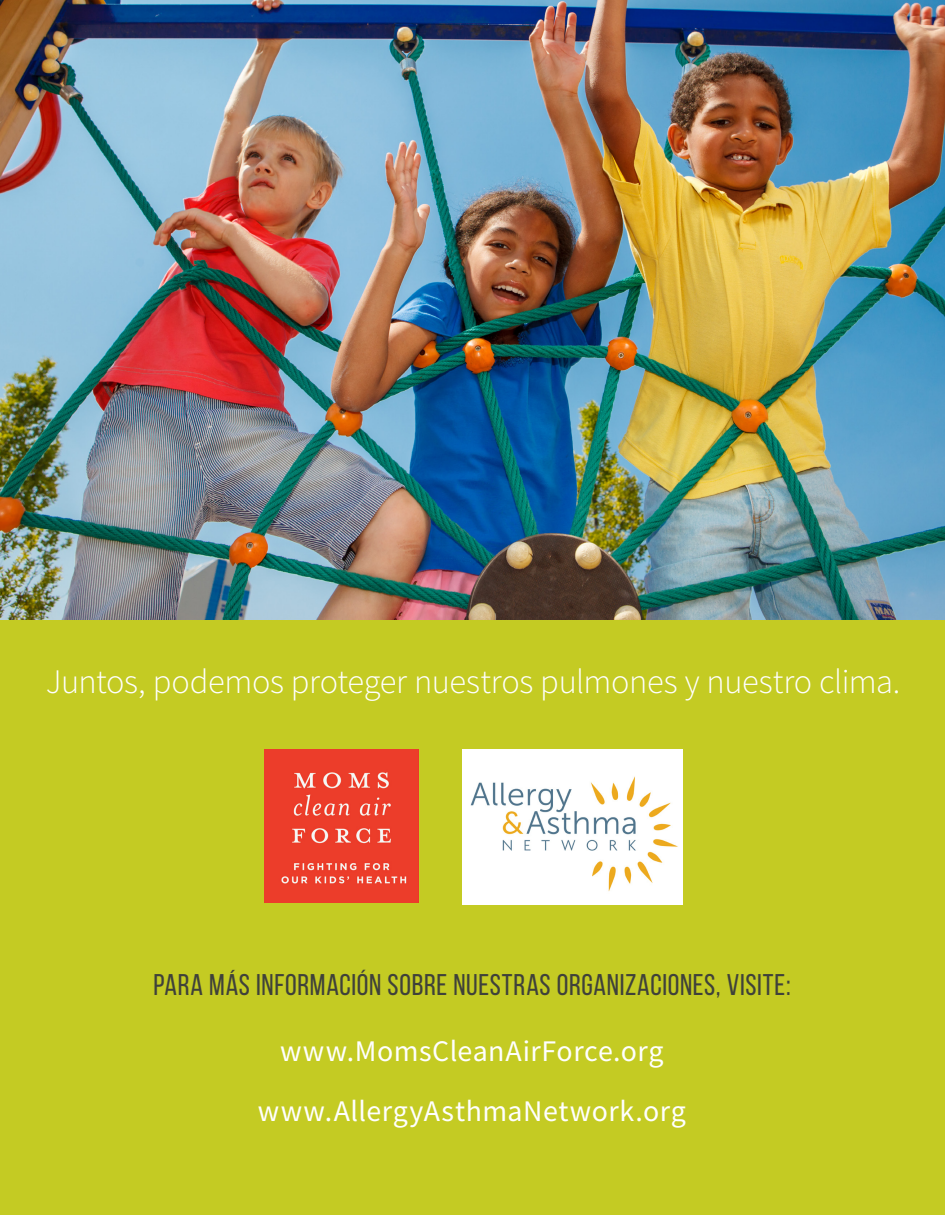
<style>
.page{position:relative;width:945px;height:1215px;background:#fff}
.page>*{position:absolute;margin:0;border:0;box-sizing:border-box;transform-origin:0 0}
.CONTENTS{font:300 34.35px "Source Sans Pro";letter-spacing:-.01em;color:#fff}
.CONTENTS-2{font:29.85px "Bebas Neue";letter-spacing:.02em;color:#3f413a}
.CONTENTS-3{font:29.85px "Source Sans Pro";letter-spacing:.02em;color:#fff}
</style>
<div class="page">
<img style="left:0;top:0;width:945px;height:620px">
<div style="left:0;top:620px;width:945px;height:595px;background:#c4cb23"></div>
<img style="left:265px;top:749px;width:154px;height:154px">
<div style="left:463px;top:749px;width:220px;height:155px;background:#fff"></div>
<img style="left:470px;top:776px;width:208px;height:115px">
<p class="CONTENTS" style="left:46px;top:660px;width:856px">Juntos, podemos proteger nuestros pulmones y nuestro clima.</p>
<p class="CONTENTS-2" style="left:153px;top:968px;width:639px">PARA MÁS INFORMACIÓN SOBRE NUESTRAS ORGANIZACIONES, VISITE:</p>
<p class="CONTENTS-3" style="left:280px;top:1033px;width:385px">www.MomsCleanAirForce.org</p>
<p class="CONTENTS-3" style="left:258px;top:1092px;width:429px">www.AllergyAsthmaNetwork.org</p>
</div>
